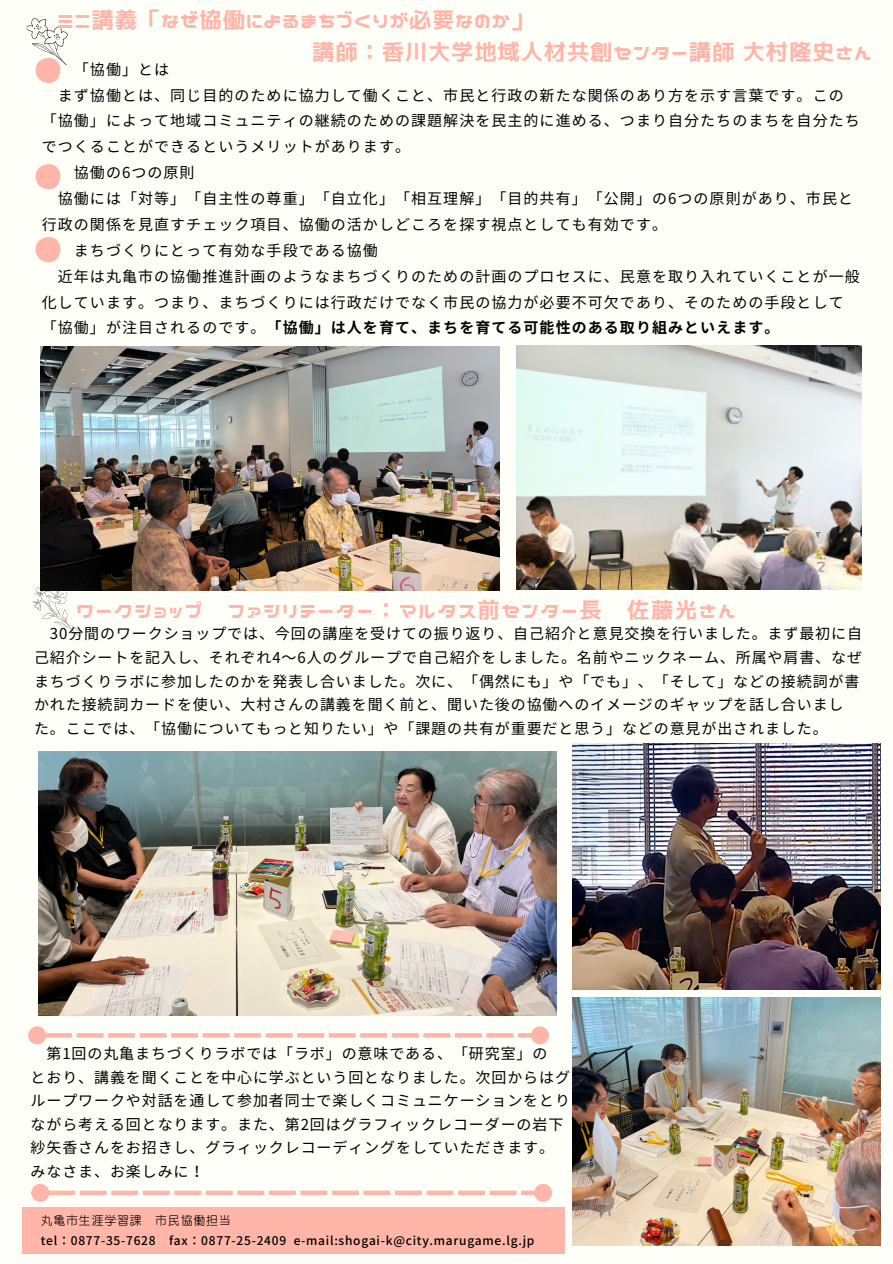
<style>
.page{position:relative;width:893px;height:1264px;background:#fff}
.page>*{position:absolute;margin:0;border:0;box-sizing:border-box;transform-origin:0 0}
.t1{font:22.5px "Nico Kaku";letter-spacing:.03em;color:#ffb6a9}
.t2{font:22.5px "Nico Kaku";letter-spacing:.06em;color:#ffb6a9}
.t3{font:15px/25.8px "Noto Sans JP";letter-spacing:.07em;color:#010101}
.t4{font:15px/23.5px "Noto Sans JP";letter-spacing:.06em;color:#000;text-align:justify}
.t5{font:500 12px "Noto Sans JP";letter-spacing:.06em;color:#000}
.t6{font:500 12px "ARP Crystal R Gothic JIS";letter-spacing:.06em;color:#000}
.s1{font-weight:700}
</style>
<div class="page">
<div style="left:0;top:0;width:892px;height:1262px;background:#fffff9"></div>
<img style="left:516px;top:345px;width:345px;height:244px">
<img style="left:572px;top:997px;width:308px;height:248px">
<img style="left:572px;top:743px;width:308px;height:246px">
<img style="left:41px;top:346px;width:458px;height:244px">
<img style="left:39px;top:751px;width:517px;height:264px">
<svg style="left:26px;top:18px;width:42px;height:65px"></svg>
<svg style="left:35px;top:237px;width:26px;height:26px"></svg>
<svg style="left:35px;top:164px;width:26px;height:26px"></svg>
<svg style="left:33px;top:585px;width:49px;height:53px"></svg>
<div style="left:22px;top:1207px;width:542px;height:46px;background:#ffb6a9"></div>
<hr style="left:45px;top:1033px;width:27px;height:4px;background:#ffb6a9">
<hr style="left:77px;top:1033px;width:27px;height:4px;background:#ffb6a9">
<hr style="left:108px;top:1033px;width:27px;height:4px;background:#ffb6a9">
<hr style="left:140px;top:1033px;width:27px;height:4px;background:#ffb6a9">
<hr style="left:171px;top:1033px;width:27px;height:4px;background:#ffb6a9">
<hr style="left:203px;top:1033px;width:27px;height:4px;background:#ffb6a9">
<hr style="left:234px;top:1033px;width:27px;height:4px;background:#ffb6a9">
<hr style="left:266px;top:1033px;width:27px;height:4px;background:#ffb6a9">
<hr style="left:297px;top:1033px;width:27px;height:4px;background:#ffb6a9">
<hr style="left:329px;top:1033px;width:27px;height:4px;background:#ffb6a9">
<hr style="left:360px;top:1033px;width:27px;height:4px;background:#ffb6a9">
<hr style="left:392px;top:1033px;width:27px;height:4px;background:#ffb6a9">
<hr style="left:423px;top:1033px;width:27px;height:4px;background:#ffb6a9">
<hr style="left:455px;top:1033px;width:27px;height:4px;background:#ffb6a9">
<hr style="left:486px;top:1033px;width:27px;height:4px;background:#ffb6a9">
<hr style="left:518px;top:1033px;width:14px;height:4px;background:#ffb6a9">
<div style="left:30px;top:1028px;width:14px;height:14px;background:#ffb6a9;border-radius:50%"></div>
<div style="left:28px;top:1026px;width:18px;height:18px;border:4px solid #ffb6a9;border-radius:50%"></div>
<div style="left:533px;top:1028px;width:13px;height:14px;background:#ffb6a9;border-radius:50%"></div>
<div style="left:531px;top:1026px;width:18px;height:18px;border:4px solid #ffb6a9;border-radius:50%"></div>
<div style="left:48px;top:1190px;width:27px;height:5px;background:#ffb6a9"></div>
<div style="left:80px;top:1190px;width:27px;height:5px;background:#ffb6a9"></div>
<div style="left:111px;top:1190px;width:27px;height:5px;background:#ffb6a9"></div>
<div style="left:143px;top:1190px;width:27px;height:5px;background:#ffb6a9"></div>
<div style="left:174px;top:1190px;width:27px;height:5px;background:#ffb6a9"></div>
<div style="left:206px;top:1190px;width:27px;height:5px;background:#ffb6a9"></div>
<div style="left:237px;top:1190px;width:27px;height:5px;background:#ffb6a9"></div>
<div style="left:269px;top:1190px;width:27px;height:5px;background:#ffb6a9"></div>
<div style="left:300px;top:1190px;width:27px;height:5px;background:#ffb6a9"></div>
<div style="left:332px;top:1190px;width:27px;height:5px;background:#ffb6a9"></div>
<div style="left:363px;top:1190px;width:27px;height:5px;background:#ffb6a9"></div>
<div style="left:395px;top:1190px;width:27px;height:5px;background:#ffb6a9"></div>
<div style="left:426px;top:1190px;width:27px;height:5px;background:#ffb6a9"></div>
<div style="left:458px;top:1190px;width:27px;height:5px;background:#ffb6a9"></div>
<div style="left:489px;top:1190px;width:27px;height:5px;background:#ffb6a9"></div>
<div style="left:521px;top:1190px;width:14px;height:5px;background:#ffb6a9"></div>
<div style="left:34px;top:1186px;width:13px;height:13px;background:#ffb6a9;border-radius:50%"></div>
<div style="left:31px;top:1183px;width:18px;height:18px;border:4px solid #ffb6a9;border-radius:50%"></div>
<div style="left:536px;top:1186px;width:14px;height:13px;background:#ffb6a9;border-radius:50%"></div>
<div style="left:534px;top:1183px;width:18px;height:18px;border:4px solid #ffb6a9;border-radius:50%"></div>
<p class="t1" style="left:57px;top:9px;width:478px">ミニ講義「なぜ協働によるまちづくりが必要なのか」</p>
<p class="t1" style="left:312px;top:40px;width:560px">講師：香川大学地域人材共創センター講師大村隆史さん</p>
<p class="t3" style="left:74px;top:56px;width:97px">「協働」とは</p>
<p class="t3" style="left:42px;top:81px;width:819px;text-indent:16px">まず協働とは、同じ目的のために協力して働くこと、市民と行政の新たな関係のあり方を示す言葉です。この「協働」によって地域コミュニティの継続のための課題解決を民主的に進める、つまり自分たちのまちを自分たちでつくることができるというメリットがあります。</p>
<p class="t3" style="left:74px;top:159px;width:122px">協働の6つの原則</p>
<p class="t3" style="left:42px;top:185px;width:812px;text-indent:16px">協働には「対等」「自主性の尊重」「自立化」「相互理解」「目的共有」「公開」の6つの原則があり、市民と行政の関係を見直すチェック項目、協働の活かしどころを探す視点としても有効です。</p>
<p class="t3" style="left:74px;top:236px;width:305px">まちづくりにとって有効な手段である協働</p>
<p class="t3" style="left:42px;top:262px;width:819px;text-indent:16px">近年は丸亀市の協働推進計画のようなまちづくりのための計画のプロセスに、民意を取り入れていくことが一般化しています。つまり、まちづくりには行政だけでなく市民の協力が必要不可欠であり、そのための手段として「協働」が注目されるのです。<span class="s1">「協働」は人を育て、まちを育てる可能性のある取り組みといえます。</span></p>
<p class="t2" style="left:76px;top:598px;width:660px">ワークショップ ファシリテーター：マルタス前センター長 佐藤光さん</p>
<p class="t3" style="left:34px;top:621px;width:829px;line-height:23.5px;text-indent:16px">30分間のワークショップでは、今回の講座を受けての振り返り、自己紹介と意見交換を行いました。まず最初に自己紹介シートを記入し、それぞれ4～6人のグループで自己紹介をしました。名前やニックネーム、所属や肩書、なぜまちづくりラボに参加したのかを発表し合いました。次に、「偶然にも」や「でも」、「そして」などの接続詞が書かれた接続詞カードを使い、大村さんの講義を聞く前と、聞いた後の協働へのイメージのギャップを話し合いました。ここでは、「協働についてもっと知りたい」や「課題の共有が重要だと思う」などの意見が出されました。</p>
<p class="t4" style="left:46px;top:1040px;width:502px">第1回の丸亀まちづくりラボでは「ラボ」の意味である、「研究室」の</p>
<p class="t4" style="left:31px;top:1064px;width:541px">とおり、講義を聞くことを中心に学ぶという回となりました。次回からはグループワークや対話を通して参加者同士で楽しくコミュニケーションをとりながら考える回となります。また、第2回はグラフィックレコーダーの岩下</p>
<p class="t4" style="left:31px;top:1135px;width:525px">紗矢香さんをお招きし、グラィックレコーディングをしていただきます。</p>
<p class="t4" style="left:31px;top:1158px;width:175px">みなさま、お楽しみに！</p>
<p class="t6" style="left:41px;top:1214px;width:191px">丸亀市生涯学習課 市民協働担当</p>
<p class="t5" style="left:41px;top:1230px;width:495px">tel：0877-35-7628 fax：0877-25-2409 e-mail:shogai-k@city.marugame.lg.jp</p>
</div>
